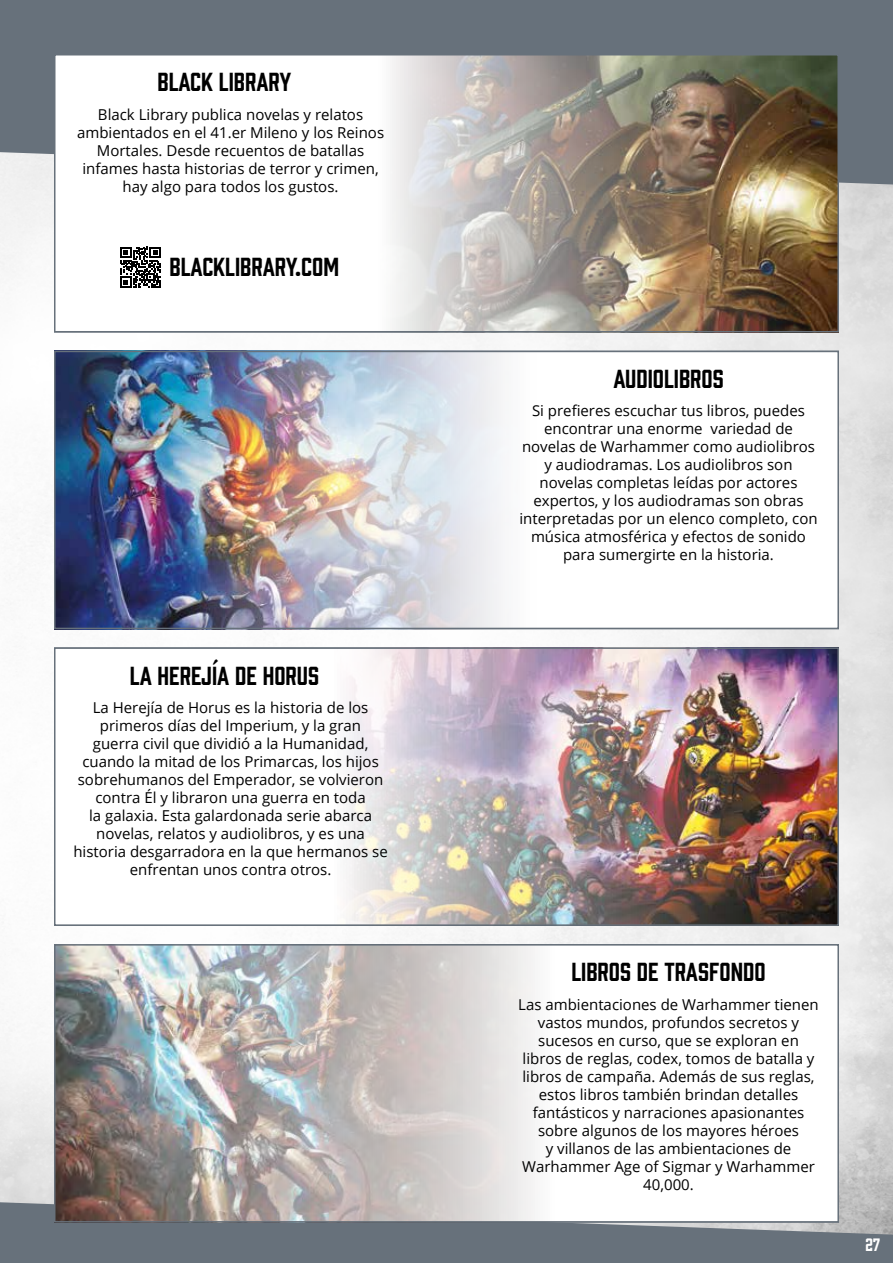
<style>
.page{position:relative;width:893px;height:1263px;background:#fff}
.page>*{position:absolute;margin:0;border:0;box-sizing:border-box;transform-origin:0 0}
.t1{font:24px "Prohibition";color:#000}
.t2{font:16.5px "Prohibition";color:#fff}
.t3{font:15px/18px "Open Sans";color:#000;text-align:center}
</style>
<div class="page">
<img style="left:0;top:184px;width:893px;height:1018px">
<div style="left:0;top:0;width:893px;height:184px;background:#67717b"></div>
<svg style="left:0;top:1202px;width:893px;height:61px;fill:#67717b"></svg>
<div style="left:55px;top:945px;width:783px;height:277px;background:#fff"></div>
<img style="left:57px;top:947px;width:478px;height:272px">
<div style="left:54px;top:944px;width:785px;height:278px;border:2px solid #67717b"></div>
<div style="left:55px;top:648px;width:783px;height:277px;background:#fff"></div>
<img style="left:346px;top:650px;width:490px;height:273px">
<div style="left:54px;top:647px;width:785px;height:279px;border:2px solid #67717b"></div>
<div style="left:55px;top:351px;width:783px;height:277px;background:#fff"></div>
<img style="left:57px;top:354px;width:445px;height:272px">
<div style="left:54px;top:351px;width:785px;height:278px;border:2px solid #67717b"></div>
<div style="left:55px;top:55px;width:783px;height:277px;background:#fff"></div>
<img style="left:392px;top:57px;width:444px;height:272px">
<div style="left:54px;top:54px;width:785px;height:278px;border:2px solid #67717b"></div>
<svg style="left:120px;top:247px;width:41px;height:41px"></svg>
<h1 class="t1" style="left:157px;top:65px;width:135px">BLACK LIBRARY</h1>
<p class="t3" style="left:77px;top:105px;width:309px">Black Library publica novelas y relatos ambientados en el 41.er Mileno y los Reinos Mortales. Desde recuentos de batallas infames hasta historias de terror y crimen, hay algo para todos los gustos.</p>
<h1 class="t1" style="left:170px;top:250px;width:171px">BLACKLIBRARY.COM</h1>
<h1 class="t1" style="left:130px;top:659px;width:191px">LA HEREJÍA DE HORUS</h1>
<p class="t3" style="left:73px;top:698px;width:316px">La Herejía de Horus es la historia de los primeros días del Imperium, y la gran<br>guerra civil que dividió a la Humanidad, cuando la mitad de los Primarcas, los hijos sobrehumanos del Emperador, se volvieron contra Él y libraron una guerra en toda<br>la galaxia. Esta galardonada serie abarca novelas, relatos y audiolibros, y es una historia desgarradora en la que hermanos se enfrentan unos contra otros.</p>
<h1 class="t1" style="left:613px;top:362px;width:112px">AUDIOLIBROS</h1>
<p class="t3" style="left:519px;top:401px;width:300px">Si prefieres escuchar tus libros, puedes encontrar una enorme variedad de novelas de Warhammer como audiolibros y audiodramas. Los audiolibros son novelas completas leídas por actores expertos, y los audiodramas son obras interpretadas por un elenco completo, con música atmosférica y efectos de sonido para sumergirte en la historia.</p>
<h1 class="t1" style="left:571px;top:955px;width:196px">LIBROS DE TRASFONDO</h1>
<p class="t3" style="left:518px;top:995px;width:302px">Las ambientaciones de Warhammer tienen vastos mundos, profundos secretos y sucesos en curso, que se exploran en libros de reglas, codex, tomos de batalla y libros de campaña. Además de sus reglas, estos libros también brindan detalles fantásticos y narraciones apasionantes sobre algunos de los mayores héroes<br>y villanos de las ambientaciones de Warhammer Age of Sigmar y Warhammer 40,000.</p>
<p class="t2" style="left:866px;top:1233px;width:16px">27</p>
</div>
